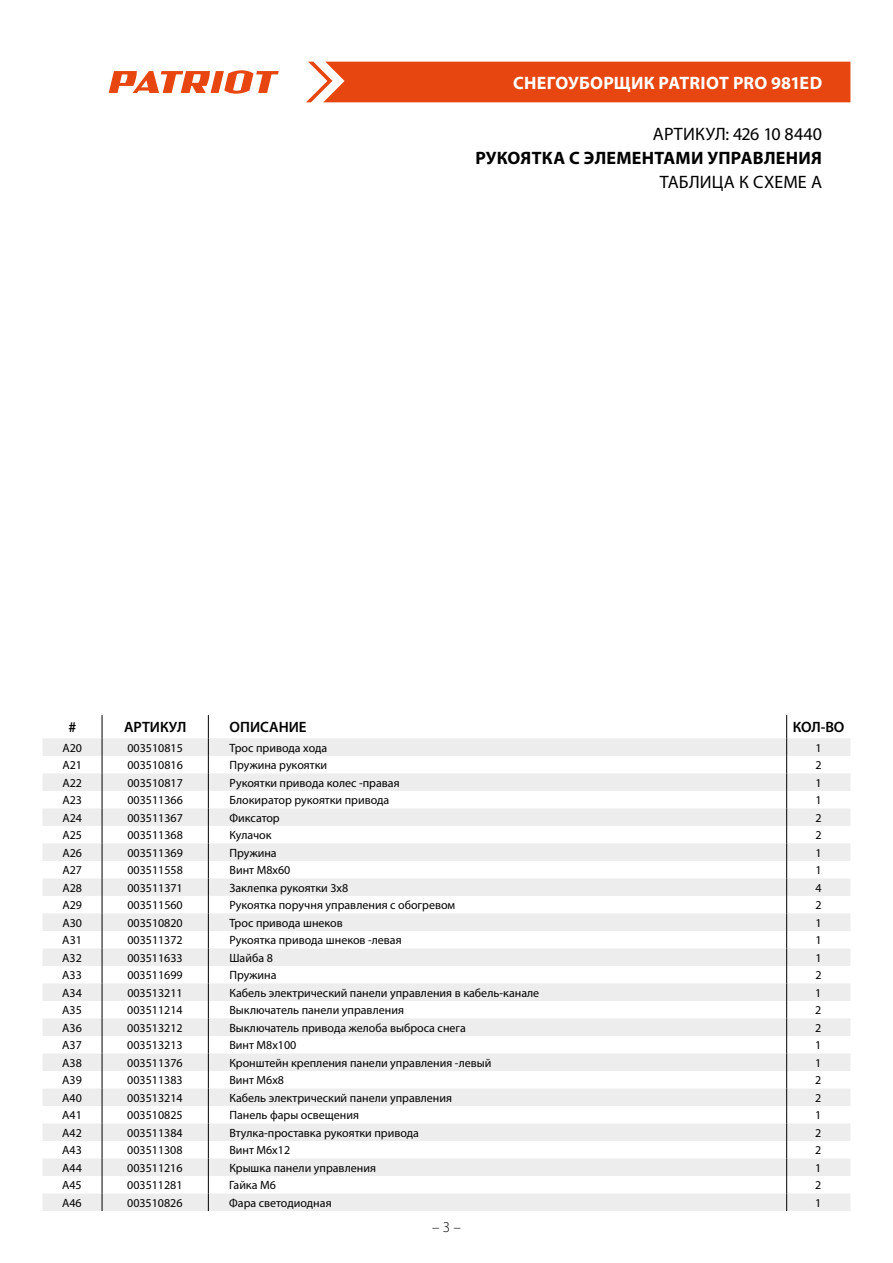
<style>
.page{position:relative;width:893px;height:1263px;background:#fff}
.page>*{position:absolute;margin:0;border:0;box-sizing:border-box;transform-origin:0 0}
.t1{font:18px "Myriad Pro";letter-spacing:.005em;color:#000}
.t2{font:700 18px "Myriad Pro";letter-spacing:.015em;color:#000}
.t3{font:700 18px "Myriad Pro";letter-spacing:.01em;color:#fff}
.t4{font:600 15px "Myriad Pro";color:#000}
.t5{font:300 15px "Myriad Pro";color:#000}
.t6{font:12px "Myriad Pro";color:#000}
</style>
<div class="page">
<div style="left:306px;top:62px;width:544px;height:40px;background:#e84610"></div>
<svg style="left:109px;top:70px;width:170px;height:24px"></svg>
<svg style="left:43px;top:738px;width:807px;height:473px;fill:#eee"></svg>
<svg style="left:102px;top:715px;width:1px;height:496px"></svg>
<svg style="left:208px;top:715px;width:1px;height:496px"></svg>
<svg style="left:786px;top:715px;width:1px;height:496px"></svg>
<h1 class="t3" style="left:513px;top:71px;width:310px">СНЕГОУБОРЩИК PATRIOT PRO 981ED</h1>
<h1 class="t1" style="left:653px;top:123px;width:171px">АРТИКУЛ: 426 10 8440</h1>
<h1 class="t2" style="left:475px;top:147px;width:34px">РУКОЯТКА</h1>
<h1 class="t2" style="left:569px;top:147px;width:174px">С ЭЛЕМЕНТАМИ УПРАВЛЕ</h1>
<h1 class="t2" style="left:786px;top:147px;width:25px">НИЯ</h1>
<h1 class="t1" style="left:660px;top:171px;width:164px">ТАБЛИЦА К СХЕМЕ A</h1>
<p class="t4" style="left:68px;top:718px;width:9px">#</p>
<p class="t4" style="left:124px;top:718px;width:64px">АРТИКУЛ</p>
<p class="t4" style="left:230px;top:718px;width:78px">ОПИСАНИЕ</p>
<p class="t4" style="left:793px;top:718px;width:53px">КОЛ-ВО</p>
<p class="t6" style="left:62px;top:740px;width:21px">A20</p>
<p class="t6" style="left:127px;top:740px;width:57px">003510815</p>
<p class="t6" style="left:230px;top:740px;width:99px">Трос привода хода</p>
<p class="t6" style="left:815px;top:740px;width:8px">1</p>
<p class="t6" style="left:62px;top:758px;width:21px">A21</p>
<p class="t6" style="left:127px;top:758px;width:57px">003510816</p>
<p class="t6" style="left:230px;top:758px;width:99px">Пружина рукоятки</p>
<p class="t6" style="left:815px;top:758px;width:8px">2</p>
<p class="t6" style="left:62px;top:775px;width:21px">A22</p>
<p class="t6" style="left:127px;top:775px;width:57px">003510817</p>
<p class="t6" style="left:230px;top:775px;width:172px">Рукоятки привода колес -правая</p>
<p class="t6" style="left:815px;top:775px;width:8px">1</p>
<p class="t6" style="left:62px;top:793px;width:21px">A23</p>
<p class="t6" style="left:127px;top:793px;width:57px">003511366</p>
<p class="t6" style="left:230px;top:793px;width:161px">Блокиратор рукоятки привода</p>
<p class="t6" style="left:815px;top:793px;width:8px">1</p>
<p class="t6" style="left:62px;top:810px;width:21px">A24</p>
<p class="t6" style="left:127px;top:810px;width:57px">003511367</p>
<p class="t6" style="left:230px;top:810px;width:52px">Фиксатор</p>
<p class="t6" style="left:815px;top:810px;width:8px">2</p>
<p class="t6" style="left:62px;top:828px;width:21px">A25</p>
<p class="t6" style="left:127px;top:828px;width:57px">003511368</p>
<p class="t6" style="left:230px;top:828px;width:44px">Кулачок</p>
<p class="t6" style="left:815px;top:828px;width:8px">2</p>
<p class="t6" style="left:62px;top:845px;width:21px">A26</p>
<p class="t6" style="left:127px;top:845px;width:57px">003511369</p>
<p class="t6" style="left:230px;top:845px;width:49px">Пружина</p>
<p class="t6" style="left:815px;top:845px;width:8px">1</p>
<p class="t6" style="left:62px;top:863px;width:21px">A27</p>
<p class="t6" style="left:127px;top:863px;width:57px">003511558</p>
<p class="t6" style="left:230px;top:863px;width:62px">Винт М8х60</p>
<p class="t6" style="left:815px;top:863px;width:8px">1</p>
<p class="t6" style="left:62px;top:880px;width:21px">A28</p>
<p class="t6" style="left:127px;top:880px;width:57px">003511371</p>
<p class="t6" style="left:230px;top:880px;width:120px">Заклепка рукоятки 3х8</p>
<p class="t6" style="left:815px;top:880px;width:8px">4</p>
<p class="t6" style="left:62px;top:898px;width:21px">A29</p>
<p class="t6" style="left:127px;top:898px;width:57px">003511560</p>
<p class="t6" style="left:229px;top:898px;width:227px">Рукоятка поручня управления с обогревом</p>
<p class="t6" style="left:815px;top:898px;width:8px">2</p>
<p class="t6" style="left:62px;top:915px;width:21px">A30</p>
<p class="t6" style="left:127px;top:915px;width:57px">003510820</p>
<p class="t6" style="left:229px;top:915px;width:115px">Трос привода шнеков</p>
<p class="t6" style="left:815px;top:915px;width:8px">1</p>
<p class="t6" style="left:62px;top:933px;width:21px">A31</p>
<p class="t6" style="left:127px;top:933px;width:57px">003511372</p>
<p class="t6" style="left:229px;top:933px;width:174px">Рукоятка привода шнеков -левая</p>
<p class="t6" style="left:815px;top:933px;width:8px">1</p>
<p class="t6" style="left:62px;top:950px;width:21px">A32</p>
<p class="t6" style="left:127px;top:950px;width:57px">003511633</p>
<p class="t6" style="left:229px;top:950px;width:45px">Шайба 8</p>
<p class="t6" style="left:815px;top:950px;width:8px">1</p>
<p class="t6" style="left:62px;top:968px;width:21px">A33</p>
<p class="t6" style="left:127px;top:968px;width:57px">003511699</p>
<p class="t6" style="left:229px;top:968px;width:49px">Пружина</p>
<p class="t6" style="left:815px;top:968px;width:8px">2</p>
<p class="t6" style="left:62px;top:985px;width:21px">A34</p>
<p class="t6" style="left:127px;top:985px;width:57px">003513211</p>
<p class="t6" style="left:229px;top:985px;width:311px">Кабель электрический панели управления в кабель-канале</p>
<p class="t6" style="left:815px;top:985px;width:8px">1</p>
<p class="t6" style="left:62px;top:1003px;width:21px">A35</p>
<p class="t6" style="left:127px;top:1003px;width:57px">003511214</p>
<p class="t6" style="left:229px;top:1003px;width:176px">Выключатель панели управления</p>
<p class="t6" style="left:815px;top:1003px;width:8px">2</p>
<p class="t6" style="left:62px;top:1020px;width:21px">A36</p>
<p class="t6" style="left:127px;top:1020px;width:57px">003513212</p>
<p class="t6" style="left:229px;top:1020px;width:238px">Выключатель привода желоба выброса снега</p>
<p class="t6" style="left:815px;top:1020px;width:8px">2</p>
<p class="t6" style="left:62px;top:1038px;width:21px">A37</p>
<p class="t6" style="left:127px;top:1038px;width:57px">003513213</p>
<p class="t6" style="left:229px;top:1038px;width:68px">Винт М8х100</p>
<p class="t6" style="left:815px;top:1038px;width:8px">1</p>
<p class="t6" style="left:62px;top:1055px;width:21px">A38</p>
<p class="t6" style="left:127px;top:1055px;width:57px">003511376</p>
<p class="t6" style="left:229px;top:1055px;width:263px">Кронштейн крепления панели управления -левый</p>
<p class="t6" style="left:815px;top:1055px;width:8px">1</p>
<p class="t6" style="left:62px;top:1073px;width:21px">A39</p>
<p class="t6" style="left:127px;top:1073px;width:57px">003511383</p>
<p class="t6" style="left:229px;top:1073px;width:56px">Винт М6х8</p>
<p class="t6" style="left:815px;top:1073px;width:8px">2</p>
<p class="t6" style="left:62px;top:1090px;width:21px">A40</p>
<p class="t6" style="left:127px;top:1090px;width:57px">003513214</p>
<p class="t6" style="left:229px;top:1090px;width:224px">Кабель электрический панели управления</p>
<p class="t6" style="left:815px;top:1090px;width:8px">2</p>
<p class="t6" style="left:62px;top:1108px;width:21px">A41</p>
<p class="t6" style="left:127px;top:1108px;width:57px">003510825</p>
<p class="t6" style="left:229px;top:1108px;width:131px">Панель фары освещения</p>
<p class="t6" style="left:815px;top:1108px;width:8px">1</p>
<p class="t6" style="left:62px;top:1125px;width:21px">A42</p>
<p class="t6" style="left:127px;top:1125px;width:57px">003511384</p>
<p class="t6" style="left:229px;top:1125px;width:191px">Втулка-проставка рукоятки привода</p>
<p class="t6" style="left:815px;top:1125px;width:8px">2</p>
<p class="t6" style="left:62px;top:1143px;width:21px">A43</p>
<p class="t6" style="left:127px;top:1143px;width:57px">003511308</p>
<p class="t6" style="left:229px;top:1143px;width:62px">Винт М6х12</p>
<p class="t6" style="left:815px;top:1143px;width:8px">2</p>
<p class="t6" style="left:62px;top:1160px;width:21px">A44</p>
<p class="t6" style="left:127px;top:1160px;width:57px">003511216</p>
<p class="t6" style="left:229px;top:1160px;width:148px">Крышка панели управления</p>
<p class="t6" style="left:815px;top:1160px;width:8px">1</p>
<p class="t6" style="left:62px;top:1178px;width:21px">A45</p>
<p class="t6" style="left:127px;top:1178px;width:57px">003511281</p>
<p class="t6" style="left:229px;top:1178px;width:48px">Гайка М6</p>
<p class="t6" style="left:815px;top:1178px;width:8px">2</p>
<p class="t6" style="left:62px;top:1195px;width:21px">A46</p>
<p class="t6" style="left:127px;top:1195px;width:57px">003510826</p>
<p class="t6" style="left:229px;top:1195px;width:104px">Фара светодиодная</p>
<p class="t6" style="left:815px;top:1195px;width:8px">1</p>
<p class="t5" style="left:432px;top:1218px;width:30px">– 3 –</p>
</div>
